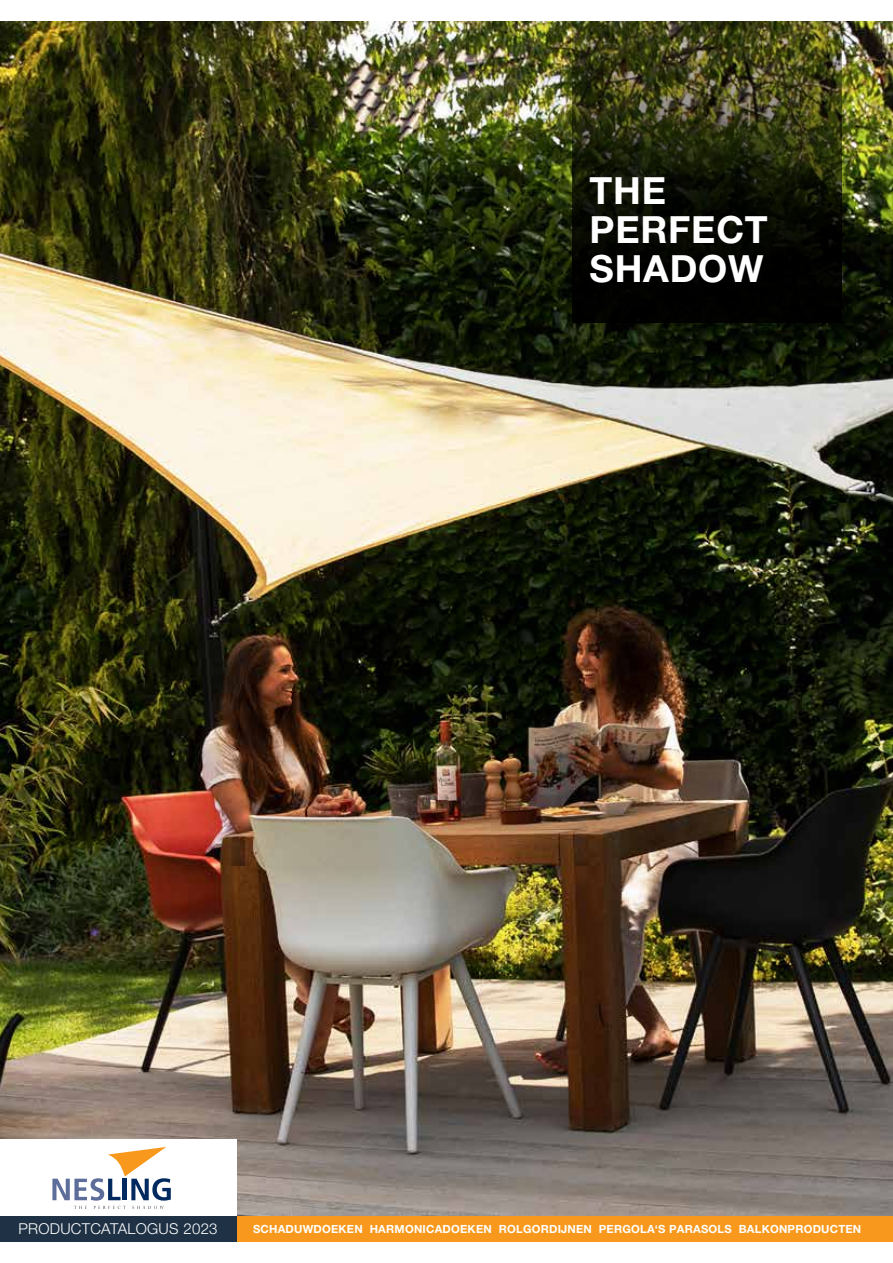
<style>
.page{position:relative;width:893px;height:1263px;background:#fff}
.page>*{position:absolute;margin:0;border:0;box-sizing:border-box;transform-origin:0 0}
.t1{font:700 37.5px/39px "Helvetica Neue LT Pro";letter-spacing:.02em;color:#fff}
.t2{font:300 15px "Helvetica Neue LT Pro";letter-spacing:.02em;color:#fff}
.t3{font:700 11.25px "Helvetica Neue LT Pro";letter-spacing:.02em;color:#fff}
</style>
<div class="page">
<img style="left:0;top:21px;width:893px;height:1195px">
<svg style="left:573px;top:21px;width:269px;height:302px;background:#20220d"></svg>
<div style="left:236px;top:1216px;width:657px;height:26px;background:#f8991d"></div>
<div style="left:0;top:1216px;width:236px;height:26px;background:#1f3245"></div>
<div style="left:0;top:1140px;width:236px;height:76px;background:#fff"></div>
<svg style="left:52px;top:1147px;width:119px;height:53px"></svg>
<svg style="left:74px;top:1206px;width:13px;height:3px"></svg>
<svg style="left:94px;top:1206px;width:32px;height:3px"></svg>
<svg style="left:132px;top:1206px;width:32px;height:3px"></svg>
<h1 class="t1" style="left:590px;top:171px;width:180px">THE<br>PERFECT<br>SHADOW</h1>
<h2 class="t2" style="left:18px;top:1219px;width:201px">PRODUCTCATALOGUS 2023</h2>
<p class="t3" style="left:253px;top:1222px;width:610px">SCHADUWDOEKEN HARMONICADOEKEN ROLGORDIJNEN PERGOLA‘S PARASOLS BALKONPRODUCTEN</p>
</div>
